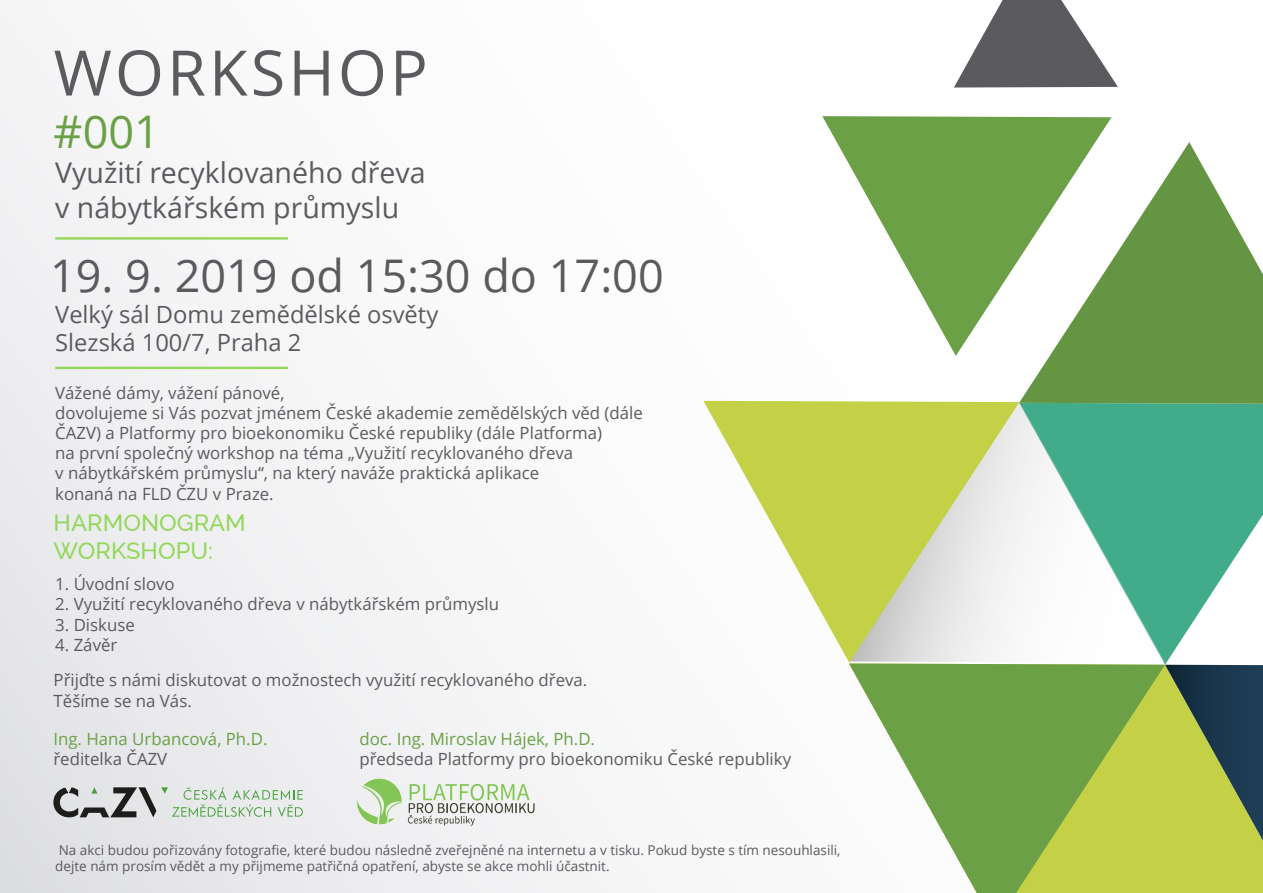
<style>
.page{position:relative;width:1263px;height:893px;background:#fff}
.page>*{position:absolute;margin:0;border:0;box-sizing:border-box;transform-origin:0 0}
.t1{font:62.85px "Open Sans";letter-spacing:.05em;color:#5b5b5f}
.t2{font:45px "Open Sans";color:#5b5b5f}
.t3{font:45px "Open Sans";color:#6ba047}
.t4{font:28.5px/34.2px "Open Sans";color:#5b5b5f}
.t5{font:23.7px/28.5px "Open Sans";color:#5b5b5f}
.t6{font:500 23.55px/28.2px "Raleway";color:#94d75b}
.t7{font:16.8px/20.2px "Open Sans";color:#5b5b5f}
.t8{font:16.8px "Open Sans";color:#6ba047}
.t9{font:13.5px/16.2px "Open Sans";color:#5b5b5f}
</style>
<div class="page">
<div style="left:0;top:0;width:1263px;height:893px;background:linear-gradient(to right,#eeeef0,#fff)"></div>
<hr style="left:55px;top:237px;width:233px;height:3px;background:#94d75b">
<hr style="left:55px;top:367px;width:233px;height:2px;background:#94d75b">
<div style="left:1165px;top:841px;width:98px;height:52px;background:#c4d147"></div>
<svg style="left:822px;top:116px;width:289px;height:240px;fill:#6ba047"></svg>
<svg style="left:954px;top:0;width:164px;height:88px"></svg>
<svg style="left:849px;top:663px;width:316px;height:230px;fill:#6ba047"></svg>
<svg style="left:1019px;top:404px;width:244px;height:261px;fill:#41ab8a"></svg>
<svg style="left:1019px;top:404px;width:146px;height:259px"></svg>
<svg style="left:1165px;top:665px;width:98px;height:176px;background:#70854a"></svg>
<svg style="left:1019px;top:142px;width:244px;height:262px;fill:#649542"></svg>
<svg style="left:703px;top:401px;width:316px;height:262px"></svg>
<img style="left:357px;top:776px;width:180px;height:52px">
<svg style="left:53px;top:787px;width:250px;height:30px;background:#bbc4bc"></svg>
<h1 class="t1" style="left:54px;top:30px;width:376px">WORKSHOP</h1>
<h2 class="t3" style="left:54px;top:101px;width:108px">#001</h2>
<h3 class="t4" style="left:55px;top:155px;width:372px">Využití recyklovaného dřeva v nábytkářském průmyslu</h3>
<h2 class="t2" style="left:50px;top:245px;width:615px">19. 9. 2019 od 15:30 do 17:00</h2>
<h3 class="t5" style="left:55px;top:299px;width:384px">Velký sál Domu zemědělské osvěty<br>Slezská 100/7, Praha 2</h3>
<p class="t7" style="left:55px;top:382px;width:589px">Vážené dámy, vážení pánové,<br>dovolujeme si Vás pozvat jménem České akademie zemědělských věd (dále ČAZV) a Platformy pro bioekonomiku České republiky (dále Platforma)<br>na první společný workshop na téma „Využití recyklovaného dřeva<br>v nábytkářském průmyslu“, na který naváže praktická aplikace<br>konaná na FLD ČZU v Praze.</p>
<h3 class="t6" style="left:54px;top:509px;width:194px">HARMONOGRAM<br>WORKSHOPU:</h3>
<p class="t7" style="left:55px;top:573px;width:121px">1. Úvodní slovo</p>
<p class="t7" style="left:55px;top:594px;width:445px">2. Využití recyklovaného dřeva v nábytkářském průmyslu</p>
<p class="t7" style="left:55px;top:614px;width:81px">3. Diskuse</p>
<p class="t7" style="left:54px;top:626px;width:535px;line-height:35.7px">4. Závěr<br>Přijďte s námi diskutovat o možnostech využití recyklovaného dřeva.</p>
<p class="t7" style="left:54px;top:690px;width:140px">Těšíme se na Vás.</p>
<p class="t8" style="left:53px;top:727px;width:216px">Ing. Hana Urbancová, Ph.D.</p>
<p class="t8" style="left:359px;top:727px;width:237px">doc. Ing. Miroslav Hájek, Ph.D.</p>
<p class="t7" style="left:53px;top:749px;width:115px">ředitelka ČAZV</p>
<p class="t7" style="left:359px;top:749px;width:433px">předseda Platformy pro bioekonomiku České republiky</p>
<p class="t9" style="left:55px;top:842px;width:787px">Na akci budou pořizovány fotografie, které budou následně zveřejněné na internetu a v tisku. Pokud byste s tím nesouhlasili, dejte nám prosím vědět a my přijmeme patřičná opatření, abyste se akce mohli účastnit.</p>
</div>
